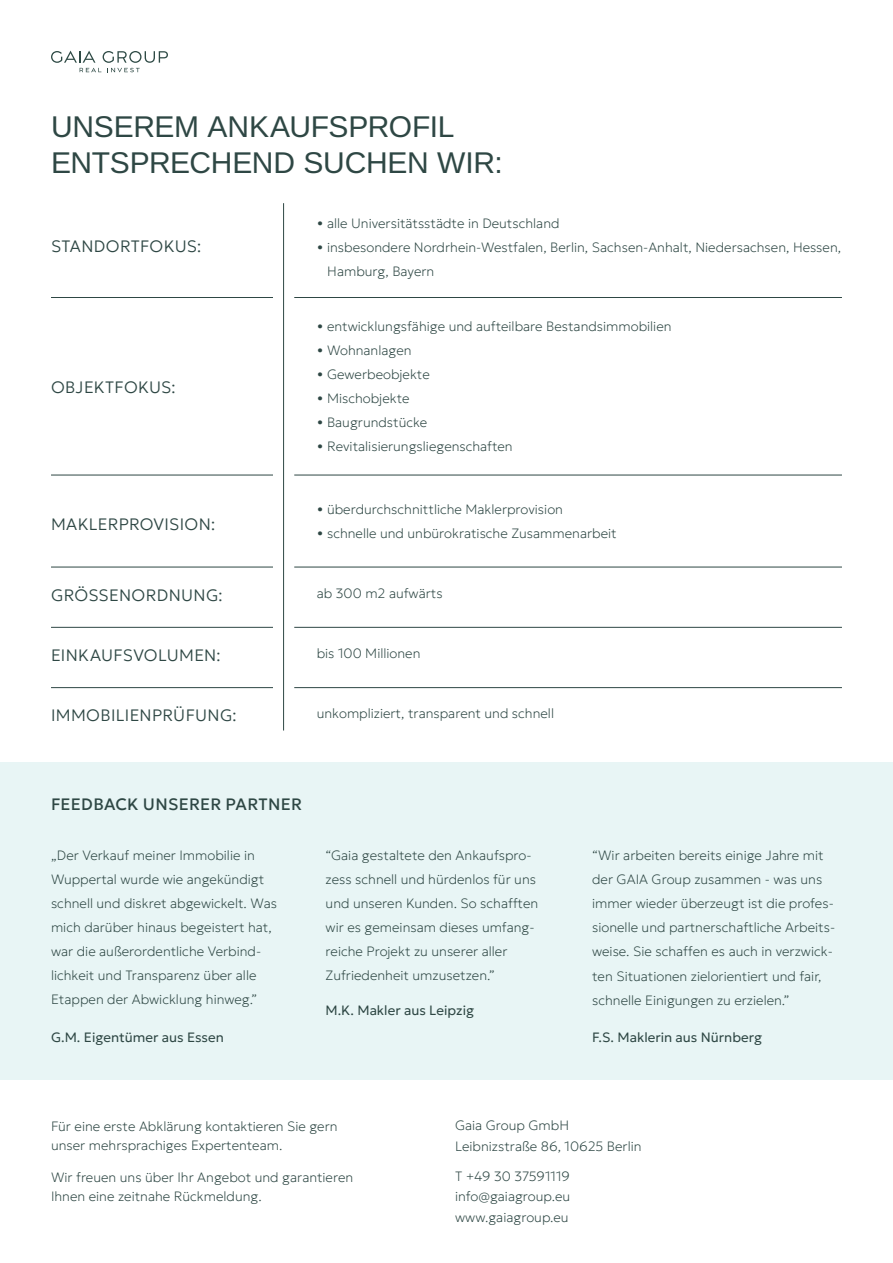
<style>
.page{position:relative;width:893px;height:1263px;background:#fff}
.page>*{position:absolute;margin:0;border:0;box-sizing:border-box;transform-origin:0 0}
.t1{font:30px/36px "Arimo";letter-spacing:-.01em;color:#2e4744}
.t2{font:200 16.5px "Geologica";letter-spacing:.02em;color:#2e4744}
.t3{font:16.5px "Geologica";letter-spacing:.015em;color:#2e4744}
.t4{font:100 13.5px/24px "Geologica";color:#2e4744}
.t5{font:300 13.5px "Geologica";color:#2e4744}
</style>
<div class="page">
<div style="left:0;top:762px;width:893px;height:317px;background:#e8f5f5"></div>
<hr style="left:283px;top:203px;width:1px;height:527px;background:#2e4744">
<hr style="left:51px;top:297px;width:222px;height:1px;background:#2e4744">
<hr style="left:294px;top:297px;width:548px;height:1px;background:#2e4744">
<hr style="left:51px;top:475px;width:222px;height:1px;background:#2e4744">
<hr style="left:294px;top:475px;width:548px;height:1px;background:#2e4744">
<hr style="left:51px;top:627px;width:222px;height:1px;background:#2e4744">
<hr style="left:294px;top:627px;width:548px;height:1px;background:#2e4744">
<hr style="left:51px;top:687px;width:222px;height:1px;background:#2e4744">
<hr style="left:294px;top:687px;width:548px;height:1px;background:#2e4744">
<hr style="left:51px;top:567px;width:222px;height:1px;background:#2e4744">
<hr style="left:294px;top:567px;width:548px;height:1px;background:#2e4744">
<svg style="left:51px;top:51px;width:117px;height:21px"></svg>
<h1 class="t1" style="left:51px;top:109px;width:453px">UNSEREM ANKAUFSPROFIL<br>ENTSPRECHEND SUCHEN WIR:</h1>
<p class="t2" style="left:51px;top:232px;width:152px">STANDORTFOKUS:</p>
<p class="t2" style="left:51px;top:373px;width:126px">OBJEKTFOKUS:</p>
<p class="t2" style="left:51px;top:510px;width:166px">MAKLERPROVISION:</p>
<p class="t4" style="left:317px;top:210px;width:244px">• alle Universitätsstädte in Deutschland</p>
<p class="t4" style="left:327px;top:234px;width:515px;text-indent:-11px">• insbesondere Nordrhein-Westfalen, Berlin, Sachsen-Anhalt, Niedersachsen, Hessen,<br>Hamburg, Bayern</p>
<p class="t4" style="left:317px;top:313px;width:356px">• entwicklungsfähige und aufteilbare Bestandsimmobilien</p>
<p class="t4" style="left:317px;top:337px;width:96px">• Wohnanlagen</p>
<p class="t4" style="left:317px;top:361px;width:115px">• Gewerbeobjekte</p>
<p class="t4" style="left:317px;top:385px;width:94px">• Mischobjekte</p>
<p class="t4" style="left:317px;top:409px;width:112px">• Baugrundstücke</p>
<p class="t4" style="left:317px;top:433px;width:197px">• Revitalisierungsliegenschaften</p>
<p class="t4" style="left:317px;top:496px;width:248px">• überdurchschnittliche Maklerprovision</p>
<p class="t4" style="left:317px;top:520px;width:301px">• schnelle und unbürokratische Zusammenarbeit</p>
<p class="t2" style="left:51px;top:580px;width:173px">GRÖSSENORDNUNG:</p>
<p class="t4" style="left:317px;top:579px;width:127px">ab 300 m2 aufwärts</p>
<p class="t2" style="left:51px;top:641px;width:171px">EINKAUFSVOLUMEN:</p>
<p class="t4" style="left:317px;top:640px;width:105px">bis 100 Millionen</p>
<p class="t2" style="left:51px;top:701px;width:187px">IMMOBILIENPRÜFUNG:</p>
<p class="t4" style="left:317px;top:700px;width:239px">unkompliziert, transparent und schnell</p>
<p class="t3" style="left:51px;top:790px;width:253px">FEEDBACK UNSERER PARTNER</p>
<p class="t4" style="left:51px;top:842px;width:228px">„Der Verkauf meiner Immobilie in Wuppertal wurde wie angekündigt schnell und diskret abgewickelt. Was mich darüber hinaus begeistert hat, war die außerordentliche Verbind&shy;lichkeit und Transparenz über alle Etappen der Abwicklung hinweg.”</p>
<p class="t5" style="left:51px;top:1025px;width:174px">G.M. Eigentümer aus Essen</p>
<p class="t4" style="left:326px;top:842px;width:214px">“Gaia gestaltete den Ankaufspro&shy;zess schnell und hürdenlos für uns und unseren Kunden. So schafften wir es gemeinsam dieses umfang&shy;reiche Projekt zu unserer aller<br>Zufriedenheit umzusetzen.”</p>
<p class="t5" style="left:325px;top:998px;width:150px">M.K. Makler aus Leipzig</p>
<p class="t4" style="left:592px;top:842px;width:245px">“Wir arbeiten bereits einige Jahre mit der GAIA Group zusammen - was uns immer wieder überzeugt ist die profes&shy;sionelle und partnerschaftliche Arbeits&shy;weise. Sie schaffen es auch in verzwick&shy;ten Situationen zielorientiert und fair, schnelle Einigungen zu erzielen.”</p>
<p class="t5" style="left:592px;top:1025px;width:172px">F.S. Maklerin aus Nürnberg</p>
<p class="t4" style="left:51px;top:1115px;width:288px;line-height:19.5px">Für eine erste Abklärung kontaktieren Sie gern unser mehrsprachiges Expertenteam.</p>
<p class="t4" style="left:51px;top:1166px;width:304px;line-height:19.5px">Wir freuen uns über Ihr Angebot und garantieren<br>Ihnen eine zeitnahe Rückmeldung.</p>
<p class="t4" style="left:455px;top:1113px;width:188px;line-height:21.5px">Gaia Group GmbH<br>Leibnizstraße 86, 10625 Berlin</p>
<p class="t4" style="left:455px;top:1162px;width:116px">T +49 30 37591119</p>
<p class="t4" style="left:455px;top:1204px;width:115px">www.gaiagroup.eu</p>
<p class="t4" style="left:455px;top:1183px;width:117px">info@gaiagroup.eu</p>
</div>
